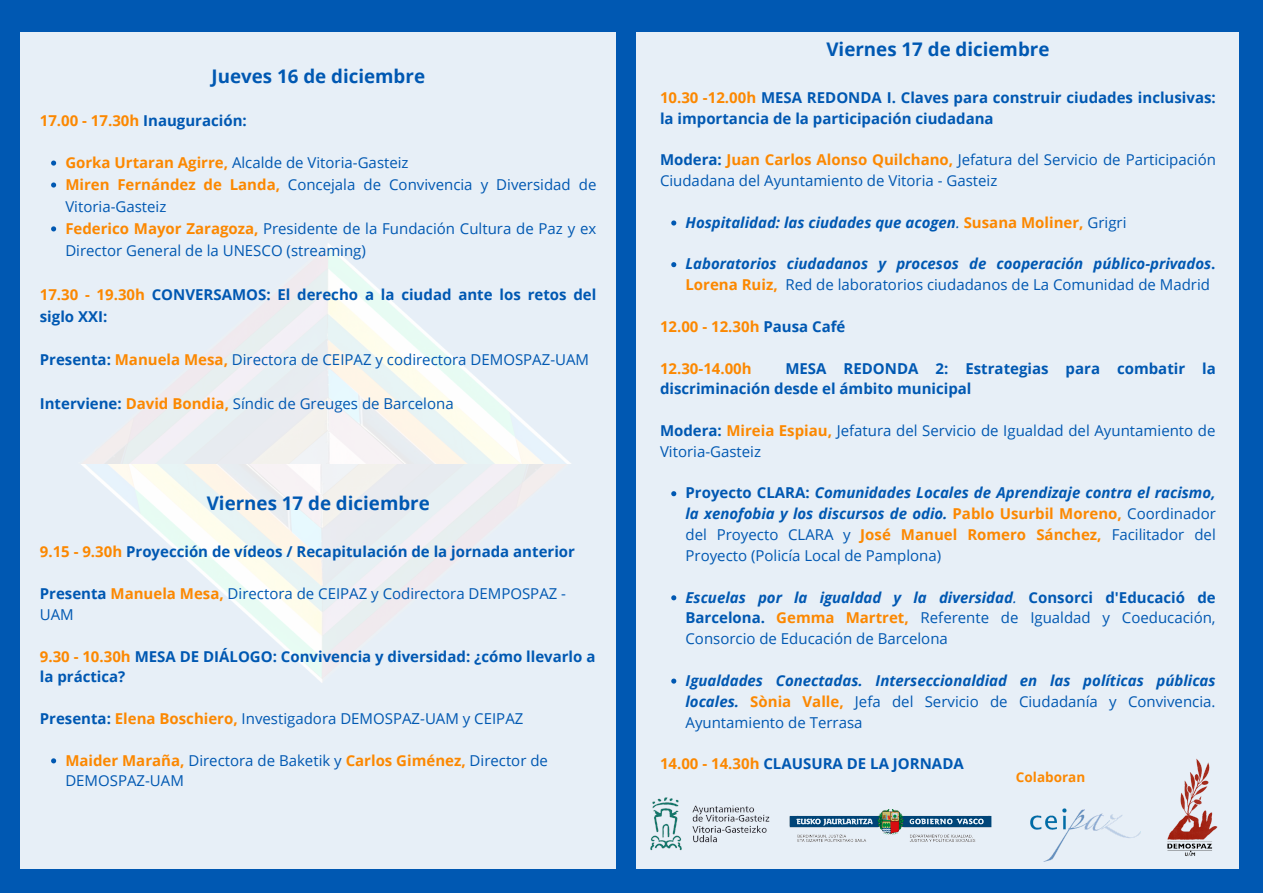
<style>
.page{position:relative;width:1263px;height:893px;background:#0058b2}
.page>*{position:absolute;margin:0;border:0;box-sizing:border-box;transform-origin:0 0}
.t1{font:700 18.75px "Open Sans";color:#0058b2}
.t2{font:15px/20.9px "Open Sans";color:#0058b2}
.t3{font:italic 700 15px/20.9px "Open Sans";color:#0058b2;text-align:justify}
.t4{font:700 15px/20.9px "Open Sans";color:#0058b2}
.t5{font:700 15px "Open Sans";color:#fc8801}
.t6{font:700 13.5px "Open Sans";color:#fc8801}
.s1{color:#fc8801}
.s2{font-weight:700;color:#fc8801}
.s3{font-weight:700}
.s4{font-weight:400}
.s5{font-style:normal;color:#fc8801}
.s6{font-weight:400;font-style:normal}
.s7{font-style:normal}
.s8{color:#0058b2}
.s9{font-weight:700;font-style:italic}
.s10{font-style:italic}
</style>
<div class="page">
<svg style="left:20px;top:32px;width:596px;height:837px;background:#e8eff5"></svg>
<svg style="left:51px;top:758px;width:5px;height:5px"></svg>
<svg style="left:51px;top:160px;width:5px;height:6px"></svg>
<svg style="left:51px;top:182px;width:5px;height:5px"></svg>
<svg style="left:51px;top:226px;width:5px;height:5px"></svg>
<div style="left:637px;top:32px;width:602px;height:837px;background:#e7eff7"></div>
<svg style="left:671px;top:220px;width:5px;height:5px"></svg>
<svg style="left:671px;top:262px;width:5px;height:5px"></svg>
<svg style="left:671px;top:491px;width:5px;height:5px"></svg>
<svg style="left:671px;top:595px;width:5px;height:5px"></svg>
<svg style="left:671px;top:678px;width:5px;height:5px"></svg>
<img style="left:1140px;top:758px;width:78px;height:99px">
<img style="left:1030px;top:809px;width:110px;height:52px">
<img style="left:650px;top:797px;width:120px;height:54px">
<img style="left:789px;top:810px;width:203px;height:32px">
<p class="t1" style="left:212px;top:63px;width:215px">Jueves 16 de diciembre</p>
<p class="t4" style="left:40px;top:109px;width:209px"><span class="s1">17.00 - 17.30h</span> Inauguración:</p>
<p class="t2" style="left:65px;top:152px;width:345px"><span class="s2">Gorka Urtaran Agirre,</span> Alcalde de Vitoria-Gasteiz</p>
<p class="t2" style="left:65px;top:173px;width:533px;line-height:22px"><span class="s2">Miren Fernández de Landa,</span> Concejala de Convivencia y Diversidad de<br>Vitoria-Gasteiz</p>
<p class="t2" style="left:65px;top:217px;width:533px;line-height:22px"><span class="s2">Federico Mayor Zaragoza,</span> Presidente de la Fundación Cultura de Paz y ex<br>Director General de la UNESCO (streaming)</p>
<p class="t4" style="left:40px;top:283px;width:558px;line-height:22px"><span class="s1">17.30 - 19.30h</span> CONVERSAMOS: El derecho a la ciudad ante los retos del siglo XXI:</p>
<p class="t2" style="left:40px;top:349px;width:551px"><span class="s3">Presenta:</span> <span class="s2">Manuela Mesa,</span> Directora de CEIPAZ y codirectora DEMOSPAZ-UAM</p>
<p class="t2" style="left:40px;top:393px;width:415px"><span class="s3">Interviene:</span> <span class="s2">David Bondia,</span> Síndic de Greuges de Barcelona</p>
<p class="t1" style="left:207px;top:490px;width:225px">Viernes 17 de diciembre</p>
<p class="t4" style="left:40px;top:541px;width:537px"><span class="s1">9.15 - 9.30h</span> Proyección de vídeos / Recapitulación de la jornada anterior</p>
<p class="t2" style="left:40px;top:583px;width:528px"><span class="s3">Presenta</span> <span class="s2">Manuela Mesa,</span> Directora de CEIPAZ y Codirectora DEMPOSPAZ -<br>UAM</p>
<p class="t4" style="left:40px;top:645px;width:557px"><span class="s1">9.30 - 10.30h</span> MESA DE DIÁLOGO: Convivencia y diversidad: ¿cómo llevarlo a la práctica?</p>
<p class="t2" style="left:40px;top:708px;width:485px"><span class="s3">Presenta:</span> <span class="s2">Elena Boschiero,</span> Investigadora DEMOSPAZ-UAM y CEIPAZ</p>
<p class="t2" style="left:65px;top:749px;width:484px"><span class="s2">Maider Maraña,</span> Directora de Baketik y <span class="s2">Carlos Giménez,</span> Director de<br>DEMOSPAZ-UAM</p>
<p class="t1" style="left:826px;top:36px;width:225px">Viernes 17 de diciembre</p>
<p class="t4" style="left:660px;top:87px;width:557px"><span class="s1">10.30 -12.00h</span> MESA REDONDA I. Claves para construir ciudades inclusivas: la importancia de la participación ciudadana</p>
<p class="t2" style="left:660px;top:149px;width:557px"><span class="s3">Modera:</span> <span class="s2">Juan Carlos Alonso Quilchano,</span> Jefatura del Servicio de Participación<br>Ciudadana del Ayuntamiento de Vitoria - Gasteiz</p>
<p class="t3" style="left:685px;top:211px;width:442px">Hospitalidad: las ciudades que acogen<span class="s4">.</span> <span class="s5">Susana Moliner,</span> <span class="s6">Grigri</span></p>
<p class="t3" style="left:685px;top:253px;width:531px">Laboratorios ciudadanos y procesos de cooperación público-privados<span class="s7">.<br></span><span class="s5">Lorena Ruiz,</span> <span class="s6">Red de laboratorios ciudadanos de La Comunidad de Madrid</span></p>
<p class="t5" style="left:660px;top:316px;width:187px">12.00 - 12.30h <span class="s8">Pausa Café</span></p>
<p class="t5" style="left:660px;top:357px;width:93px">12.30-14.00h</p>
<p class="t4" style="left:660px;top:357px;width:557px;text-indent:125px">MESA REDONDA 2: Estrategias para combatir la discriminación desde el ámbito municipal</p>
<p class="t2" style="left:660px;top:420px;width:557px"><span class="s3">Modera:</span> <span class="s2">Mireia Espiau,</span> Jefatura del Servicio de Igualdad del Ayuntamiento de<br>Vitoria-Gasteiz</p>
<p class="t3" style="left:685px;top:482px;width:532px"><span class="s7">Proyecto CLARA:</span> Comunidades Locales de Aprendizaje contra el racismo, la xenofobia y los discursos de odio. <span class="s5">Pablo Usurbil Moreno,</span> <span class="s6">Coordinador del Proyecto CLARA y</span> <span class="s5">José Manuel Romero Sánchez,</span> <span class="s6">Facilitador del Proyecto (Policía Local de Pamplona)</span></p>
<p class="t2" style="left:685px;top:586px;width:532px;text-align:justify"><span class="s9">Escuelas por la igualdad y la diversidad</span><span class="s10">.</span> <span class="s3">Consorci d'Educació de Barcelona.</span> <span class="s2">Gemma Martret,</span> Referente de Igualdad y Coeducación, Consorcio de Educación de Barcelona</p>
<p class="t3" style="left:685px;top:669px;width:532px">Igualdades Conectadas. Interseccionaldiad en las políticas públicas locales. <span class="s5">Sònia Valle,</span> <span class="s6">Jefa del Servicio de Ciudadanía y Convivencia.<br>Ayuntamiento de Terrasa</span></p>
<p class="t4" style="left:660px;top:753px;width:305px"><span class="s1">14.00 - 14.30h</span> CLAUSURA DE LA JORNADA</p>
<p class="t6" style="left:1016px;top:767px;width:71px">Colaboran</p>
</div>
